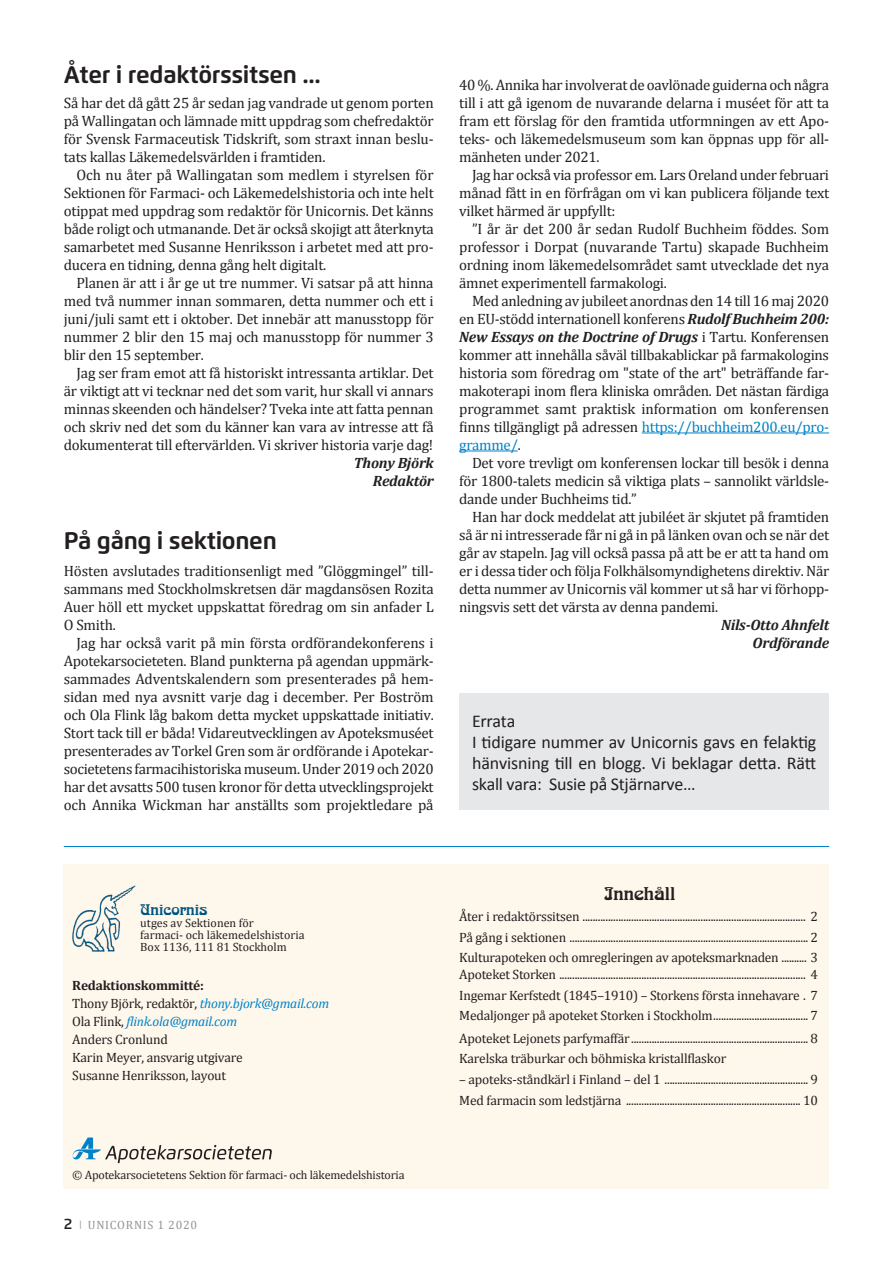
<style>
.page{position:relative;width:893px;height:1263px;background:#fff}
.page>*{position:absolute;margin:0;border:0;box-sizing:border-box;transform-origin:0 0}
.Rubrik{font:700 24px "Flexo";letter-spacing:-.015em;color:#231f20}
.Faktarutor-bröd{font:18px/21px "Calibri";letter-spacing:-.015em;color:#231f20;text-align:justify}
.t1{font:18px "Arnold Boecklin";color:#231f20}
.Bröd_med_indrag{font:15px/18px "Cambria";letter-spacing:-.015em;color:#231f20;text-align:justify}
.Bröd_utan_indrag{font:15px/18px "Cambria";letter-spacing:-.01em;color:#231f20;text-align:justify}
.Författare{font:italic 700 15px "Cambria";letter-spacing:-.015em;color:#231f20}
.t2{font:15px "Arnold Boecklin";color:#005480}
.Bröd_utan_indrag-2{font:13.5px "Cambria";letter-spacing:-.015em;color:#231f20}
.Bröd_utan_indrag-3{font:italic 13.5px "Cambria";letter-spacing:-.02em;color:#0082c8}
.Bröd_utan_indrag-4{font:700 13.5px "Cambria";letter-spacing:-.015em;color:#231f20}
.Bröd_utan_indrag-5{font:12px/12px "Cambria";color:#231f20}
.t3{font:12px "Cambria";letter-spacing:.06em;color:#939598}
.s1{font-weight:700;font-style:italic}
.s2{color:#0082c8}
.s3{font-style:normal;color:#231f20}
.s4{font-style:italic}
.s5{font-family:"Flexo";font-weight:600;font-size:15px;color:#231f20}
.s6{font-size:9px}
</style>
<div class="page">
<hr style="left:642px;top:432px;width:187px;height:1px;background:#0082c8">
<hr style="left:459px;top:450px;width:59px;height:1px;background:#0082c8">
<hr style="left:64px;top:846px;width:765px;height:1px;background:#0082c8">
<div style="left:64px;top:864px;width:765px;height:324px;background:#fef7ec"></div>
<img style="left:72px;top:885px;width:64px;height:67px">
<svg style="left:73px;top:1137px;width:199px;height:26px"></svg>
<div style="left:459px;top:693px;width:370px;height:117px;background:#e6e7e9"></div>
<p class="Rubrik" style="left:64px;top:60px;width:259px">Åter i redaktörssitsen ...</p>
<p class="Bröd_utan_indrag" style="left:64px;top:94px;width:371px">Så har det då gått 25 år sedan jag vandrade ut genom porten på Wallingatan och lämnade mitt uppdrag som chefredaktör för Svensk Farmaceutisk Tidskrift, som straxt innan beslu&shy;tats kallas Läkemedelsvärlden i framtiden.</p>
<p class="Bröd_med_indrag" style="left:64px;top:166px;width:372px;text-indent:13px">Och nu åter på Wallingatan som medlem i styrelsen för Sektionen för Farmaci- och Läkemedelshistoria och inte helt otippat med uppdrag som redaktör för Unicornis. Det känns både roligt och utmanande. Det är också skojigt att återknyta samarbetet med Susanne Henriksson i arbetet med att pro&shy;ducera en tidning, denna gång helt digitalt.</p>
<p class="Bröd_med_indrag" style="left:64px;top:274px;width:371px;text-indent:13px">Planen är att i år ge ut tre nummer. Vi satsar på att hinna med två nummer innan sommaren, detta nummer och ett i juni/juli samt ett i oktober. Det innebär att manusstopp för nummer 2 blir den 15 maj och manusstopp för nummer 3 blir den 15 september.</p>
<p class="Bröd_med_indrag" style="left:64px;top:364px;width:371px;text-indent:13px">Jag ser fram emot att få historiskt intressanta artiklar. Det är viktigt att vi tecknar ned det som varit, hur skall vi annars minnas skeenden och händelser? Tveka inte att fatta pennan och skriv ned det som du känner kan vara av intresse att få dokumenterat till eftervärlden. Vi skriver historia varje dag!</p>
<p class="Författare" style="left:354px;top:452px;width:82px">Thony Björk</p>
<p class="Författare" style="left:373px;top:470px;width:62px">Redaktör</p>
<p class="Rubrik" style="left:64px;top:526px;width:215px">På gång i sektionen</p>
<p class="Bröd_utan_indrag" style="left:64px;top:562px;width:371px">Hösten avslutades traditionsenligt med ”Glöggmingel” till&shy;sammans med Stockholmskretsen där magdansösen Rozita Auer höll ett mycket uppskattat föredrag om sin anfader L O Smith.</p>
<p class="Bröd_med_indrag" style="left:64px;top:634px;width:372px;text-indent:13px">Jag har också varit på min första ordförandekonferens i Apotekarsocieteten. Bland punkterna på agendan uppmärk&shy;sammades Adventskalendern som presenterades på hem&shy;sidan med nya avsnitt varje dag i december. Per Boström och Ola Flink låg bakom detta mycket uppskattade initiativ.<br>Stort tack till er båda! Vidareutvecklingen av Apoteksmuséet presenterades av Torkel Gren som är ordförande i Apotekar&shy;societetens farmacihistoriska museum. Under 2019 och 2020 har det avsatts 500 tusen kronor för detta utvecklingsprojekt och Annika Wickman har anställts som projektledare på</p>
<p class="Bröd_med_indrag" style="left:459px;top:76px;width:371px">40 %. Annika har involverat de oavlönade guiderna och några till i att gå igenom de nuvarande delarna i muséet för att ta fram ett förslag för den framtida utformningen av ett Apo&shy;teks- och läkemedelsmuseum som kan öppnas upp för all&shy;mänheten under 2021.</p>
<p class="Bröd_med_indrag" style="left:459px;top:166px;width:371px;text-indent:13px">Jag har också via professor em. Lars Oreland under februari månad fått in en förfrågan om vi kan publicera följande text vilket härmed är uppfyllt:</p>
<p class="Bröd_med_indrag" style="left:459px;top:220px;width:371px;text-indent:13px">”I år är det 200 år sedan Rudolf Buchheim föddes. Som professor i Dorpat (nuvarande Tartu) skapade Buchheim ordning inom läkemedelsområdet samt utvecklade det nya ämnet experimentell farmakologi.</p>
<p class="Bröd_med_indrag" style="left:459px;top:292px;width:371px;text-indent:13px">Med anledning av jubileet anordnas den 14 till 16 maj 2020 en EU-stödd internationell konferens <span class="s1">Rudolf Buchheim 200:<br>New Essays on the Doctrine of Drugs</span> i Tartu. Konferensen kommer att innehålla såväl tillbakablickar på farmakologins historia som föredrag om "state of the art" beträffande far&shy;makoterapi inom flera kliniska områden. Det nästan färdiga programmet samt praktisk information om konferensen finns tillgängligt på adressen <span class="s2">https://buchheim200.eu/pro&shy;gramme/</span>.</p>
<p class="Bröd_med_indrag" style="left:459px;top:454px;width:371px;text-indent:13px">Det vore trevligt om konferensen lockar till besök i denna för 1800-talets medicin så viktiga plats – sannolikt världsle&shy;dande under Buchheims tid.”</p>
<p class="Bröd_med_indrag" style="left:459px;top:508px;width:371px;text-indent:13px">Han har dock meddelat att jubiléet är skjutet på framtiden så är ni intresserade får ni gå in på länken ovan och se när det går av stapeln. Jag vill också passa på att be er att ta hand om er i dessa tider och följa Folkhälsomyndighetens direktiv. När detta nummer av Unicornis väl kommer ut så har vi förhopp&shy;ningsvis sett det värsta av denna pandemi.</p>
<p class="Författare" style="left:721px;top:614px;width:110px">Nils-Otto Ahnfelt</p>
<p class="Författare" style="left:753px;top:632px;width:78px">Ordförande</p>
<p class="Faktarutor-bröd" style="left:472px;top:710px;width:45px">Errata</p>
<p class="Faktarutor-bröd" style="left:472px;top:731px;width:346px">I tidigare nummer av Unicornis gavs en felaktig hänvisning till en blogg. Vi beklagar detta. Rätt skall vara: Susie på Stjärnarve…</p>
<p class="t2" style="left:140px;top:902px;width:69px">Unicornis</p>
<p class="Bröd_utan_indrag-5" style="left:140px;top:917px;width:166px">utges av Sektionen för<br>farmaci- och läkemedelshistoria<br>Box 1136, 111 81 Stockholm</p>
<p class="Bröd_utan_indrag-4" style="left:72px;top:976px;width:133px">Redaktionskommitté:</p>
<p class="Bröd_utan_indrag-3" style="left:72px;top:994px;width:258px"><span class="s3">Thony Björk, redaktör,</span> thony.bjork@gmail.com</p>
<p class="Bröd_utan_indrag-3" style="left:72px;top:1012px;width:166px"><span class="s3">Ola Flink,</span> flink.ola@gmail.com</p>
<p class="Bröd_utan_indrag-2" style="left:72px;top:1031px;width:97px">Anders Cronlund</p>
<p class="Bröd_utan_indrag-2" style="left:72px;top:1049px;width:172px">Karin Meyer, ansvarig utgivare</p>
<p class="Bröd_utan_indrag-2" style="left:72px;top:1067px;width:155px">Susanne Henriksson, layout</p>
<p class="Bröd_utan_indrag-5" style="left:72px;top:1169px;width:334px"><span class="s4">©</span> Apotekarsocietetens Sektion för farmaci- och läkemedelshistoria</p>
<p class="t3" style="left:64px;top:1218px;width:135px"><span class="s5">2</span> <span class="s6">|</span> UNICORNIS 1 2020</p>
<p class="t1" style="left:604px;top:884px;width:72px">Innehåll</p>
<p class="Bröd_utan_indrag-2" style="left:459px;top:908px;width:360px">Åter i redaktörssitsen ....................................................................................... 2</p>
<p class="Bröd_utan_indrag-2" style="left:459px;top:929px;width:360px">På gång i sektionen ............................................................................................. 2</p>
<p class="Bröd_utan_indrag-2" style="left:459px;top:950px;width:360px">Kulturapoteken och omregleringen av apoteksmarknaden .......... 3</p>
<p class="Bröd_utan_indrag-2" style="left:459px;top:966px;width:360px">Apoteket Storken ................................................................................................ 4</p>
<p class="Bröd_utan_indrag-2" style="left:459px;top:987px;width:360px">Ingemar Kerfstedt (1845–1910) – Storkens första innehavare . 7</p>
<p class="Bröd_utan_indrag-2" style="left:459px;top:1008px;width:360px">Medaljonger på apoteket Storken i Stockholm..................................... 7</p>
<p class="Bröd_utan_indrag-2" style="left:459px;top:1030px;width:360px">Apoteket Lejonets parfymaffär..................................................................... 8</p>
<p class="Bröd_utan_indrag-2" style="left:459px;top:1051px;width:269px">Karelska träburkar och böhmiska kristallflaskor</p>
<p class="Bröd_utan_indrag-2" style="left:459px;top:1071px;width:360px">– apoteks-ståndkärl i Finland – del 1 ........................................................ 9</p>
<p class="Bröd_utan_indrag-2" style="left:459px;top:1092px;width:360px">Med farmacin som ledstjärna .................................................................... 10</p>
</div>
